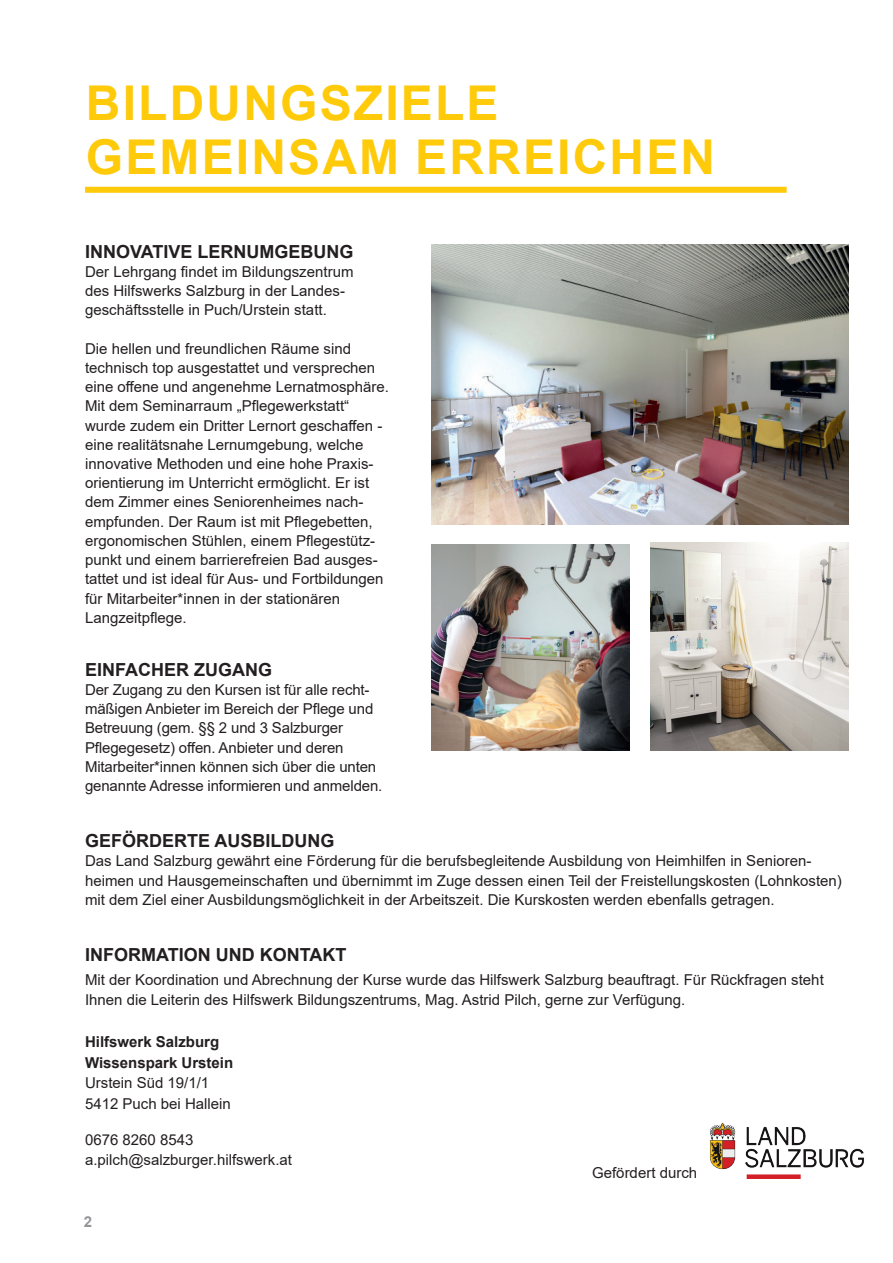
<style>
.page{position:relative;width:893px;height:1263px;background:#fff}
.page>*{position:absolute;margin:0;border:0;box-sizing:border-box;transform-origin:0 0}
.t1{font:700 48px/54px "Arial";letter-spacing:.045em;color:#feca0a}
.t2{font:700 18px "Arial";color:#231f20}
.t3{font:15px/19.2px "Arial";color:#231f20}
.t4{font:700 15px/20.7px "Arial";color:#231f20}
.t5{font:700 15px "Arial";color:#939598}
</style>
<div class="page">
<div style="left:85px;top:187px;width:702px;height:6px;background:#feca0a"></div>
<img style="left:432px;top:244px;width:417px;height:280px">
<img style="left:651px;top:542px;width:198px;height:208px">
<img style="left:432px;top:544px;width:198px;height:206px">
<img style="left:709px;top:1122px;width:155px;height:57px">
<h1 class="t1" style="left:86px;top:77px;width:631px">BILDUNGSZIELE<br>GEMEINSAM ERREICHEN</h1>
<p class="t2" style="left:85px;top:239px;width:270px">INNOVATIVE LERNUMGEBUNG</p>
<p class="t3" style="left:85px;top:262px;width:270px">Der Lehrgang findet im Bildungszentrum des Hilfswerks Salzburg in der Landes&shy;geschäftsstelle in Puch/Urstein statt.</p>
<p class="t3" style="left:85px;top:339px;width:306px">Die hellen und freundlichen Räume sind technisch top ausgestattet und versprechen eine offene und angenehme Lernatmosphäre.<br>Mit dem Seminarraum „Pflegewerkstatt“ wurde zudem ein Dritter Lernort geschaffen - eine realitätsnahe Lernumgebung, welche innovative Methoden und eine hohe Praxis&shy;orientierung im Unterricht ermöglicht. Er ist dem Zimmer eines Seniorenheimes nach&shy;empfunden. Der Raum ist mit Pflegebetten, ergonomischen Stühlen, einem Pflegestütz&shy;punkt und einem barrierefreien Bad ausges&shy;tattet und ist ideal für Aus- und Fortbildungen für Mitarbeiter*innen in der stationären Langzeitpflege.</p>
<p class="t2" style="left:85px;top:657px;width:188px">EINFACHER ZUGANG</p>
<p class="t3" style="left:85px;top:680px;width:299px">Der Zugang zu den Kursen ist für alle recht&shy;mäßigen Anbieter im Bereich der Pflege und Betreuung (gem. §§ 2 und 3 Salzburger Pflegegesetz) offen. Anbieter und deren Mitarbeiter*innen können sich über die unten genannte Adresse informieren und anmelden.</p>
<p class="t2" style="left:85px;top:828px;width:251px">GEFÖRDERTE AUSBILDUNG</p>
<p class="t3" style="left:85px;top:851px;width:758px">Das Land Salzburg gewährt eine Förderung für die berufsbegleitende Ausbildung von Heimhilfen in Senioren&shy;heimen und Hausgemeinschaften und übernimmt im Zuge dessen einen Teil der Freistellungskosten (Lohnkosten) mit dem Ziel einer Ausbildungsmöglichkeit in der Arbeitszeit. Die Kurskosten werden ebenfalls getragen.</p>
<p class="t2" style="left:85px;top:942px;width:263px">INFORMATION UND KONTAKT</p>
<p class="t3" style="left:85px;top:969px;width:740px;line-height:20.7px">Mit der Koordination und Abrechnung der Kurse wurde das Hilfswerk Salzburg beauftragt. Für Rückfragen steht<br>Ihnen die Leiterin des Hilfswerk Bildungszentrums, Mag. Astrid Pilch, gerne zur Verfügung.</p>
<p class="t4" style="left:85px;top:1031px;width:150px">Hilfswerk Salzburg<br>Wissenspark Urstein</p>
<p class="t3" style="left:85px;top:1072px;width:147px;line-height:20.7px">Urstein Süd 19/1/1<br>5412 Puch bei Hallein</p>
<p class="t3" style="left:85px;top:1129px;width:208px;line-height:20.7px">0676 8260 8543 a.pilch@salzburger.hilfswerk.at</p>
<p class="t3" style="left:592px;top:1163px;width:107px">Gefördert durch</p>
<p class="t5" style="left:84px;top:1211px;width:10px">2</p>
</div>
